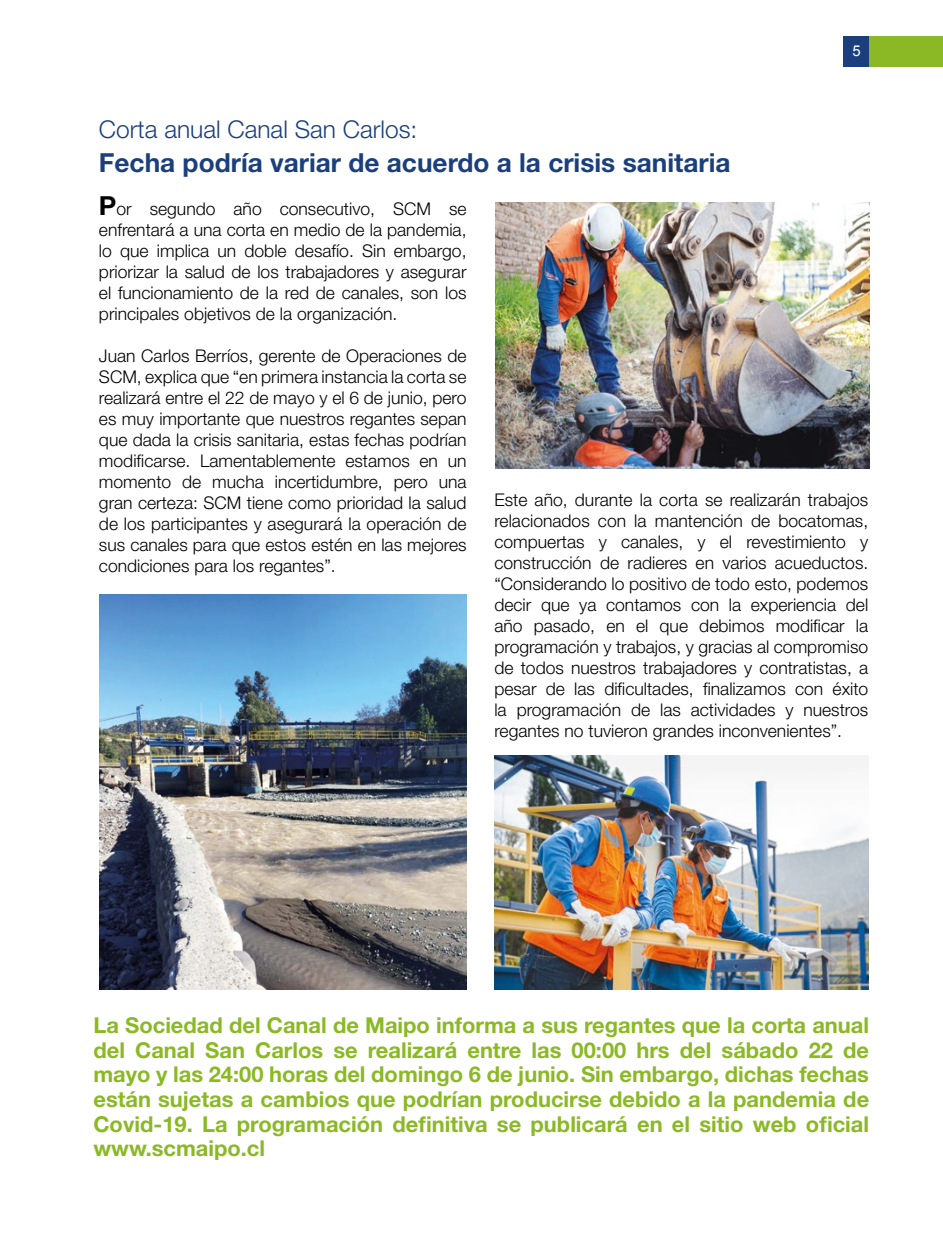
<style>
.page{position:relative;width:943px;height:1241px;background:#fff}
.page>*{position:absolute;margin:0;border:0;box-sizing:border-box;transform-origin:0 0}
.t1{font:700 26.25px "Helvetica Neue LT Std";color:#1b3f7c}
.t2{font:300 24.5px "Helvetica Neue LT Std";color:#1b3f7c}
.t3{font:700 21.88px/24.5px "Helvetica Neue LT Std";color:#8ab925;text-align:justify}
.t4{font:300 17.5px/21px "Helvetica Neue LT Std";color:#000;text-align:justify}
.t5{font:14.88px "Arial";color:#fff}
.s1{font-weight:700;font-size:26.25px}
</style>
<div class="page">
<div style="left:846px;top:36px;width:97px;height:30px;background:#8ab925"></div>
<div style="left:843px;top:36px;width:26px;height:30px;background:#1b3f7c"></div>
<img style="left:99px;top:594px;width:367px;height:394px">
<img style="left:496px;top:203px;width:373px;height:266px">
<img style="left:494px;top:755px;width:374px;height:233px">
<p class="t5" style="left:852px;top:41px;width:10px">5</p>
<h2 class="t2" style="left:99px;top:115px;width:320px">Corta anual Canal San Carlos:</h2>
<h1 class="t1" style="left:99px;top:146px;width:633px">Fecha podría variar de acuerdo a la crisis sanitaria</h1>
<p class="t4" style="left:99px;top:198px;width:369px"><span class="s1">P</span>or segundo año consecutivo, SCM se enfrentará a una corta en medio de la pandemia, lo que implica un doble desafío. Sin embargo, priorizar la salud de los trabajadores y asegurar el funcionamiento de la red de canales, son los principales objetivos de la organización.</p>
<p class="t4" style="left:99px;top:345px;width:369px">Juan Carlos Berríos, gerente de Operaciones de SCM, explica que “en primera instancia la corta se realizará entre el 22 de mayo y el 6 de junio, pero es muy importante que nuestros regantes sepan que dada la crisis sanitaria, estas fechas podrían modificarse. Lamentablemente estamos en un momento de mucha incertidumbre, pero una gran certeza: SCM tiene como prioridad la salud de los participantes y asegurará la operación de sus canales para que estos estén en las mejores condiciones para los regantes”.</p>
<p class="t4" style="left:494px;top:489px;width:375px">Este año, durante la corta se realizarán trabajos relacionados con la mantención de bocatomas, compuertas y canales, y el revestimiento y construcción de radieres en varios acueductos. “Considerando lo positivo de todo esto, podemos decir que ya contamos con la experiencia del año pasado, en el que debimos modificar la programación y trabajos, y gracias al compromiso de todos nuestros trabajadores y contratistas, a pesar de las dificultades, finalizamos con éxito la programación de las actividades y nuestros regantes no tuvieron grandes inconvenientes”.</p>
<p class="t3" style="left:93px;top:1012px;width:777px">La Sociedad del Canal de Maipo informa a sus regantes que la corta anual del Canal San Carlos se realizará entre las 00:00 hrs del sábado 22 de mayo y las 24:00 horas del domingo 6 de junio. Sin embargo, dichas fechas están sujetas a cambios que podrían producirse debido a la pandemia de Covid-19. La programación definitiva se publicará en el sitio web oficial www.scmaipo.cl</p>
</div>
